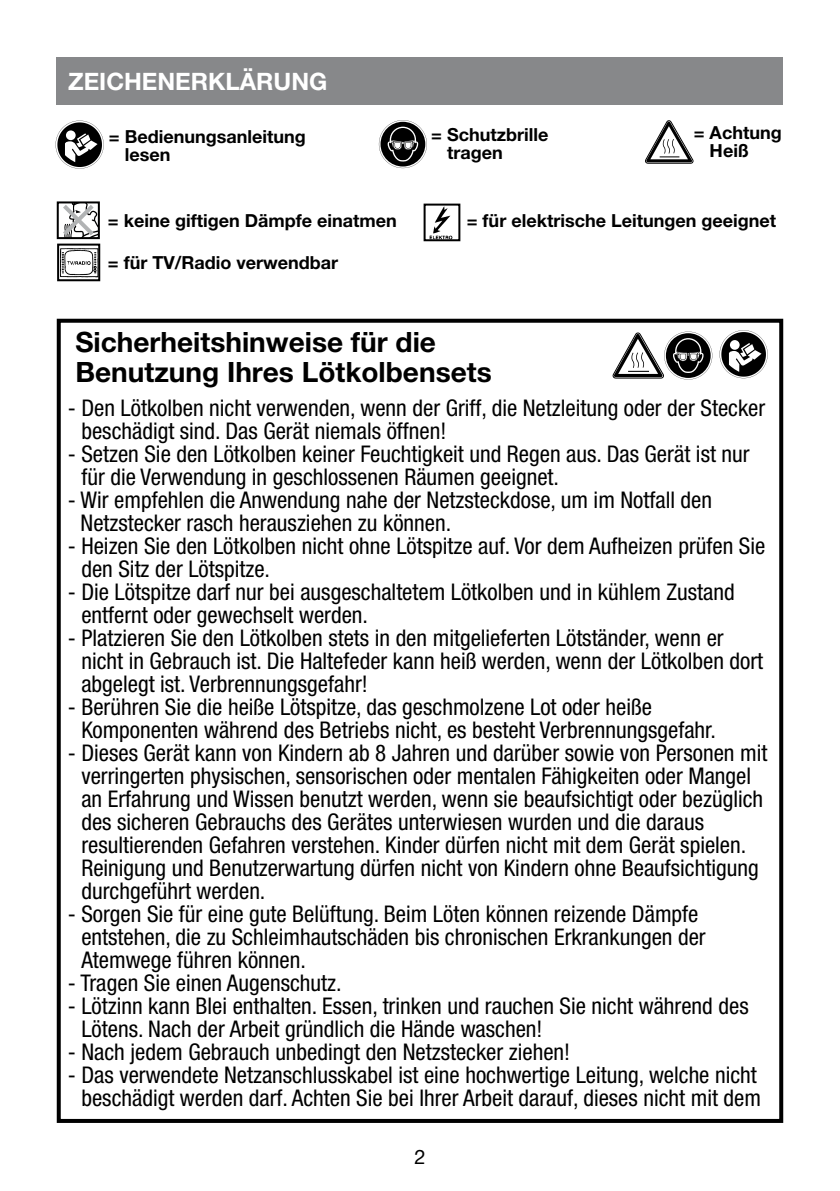
<style>
.page{position:relative;width:840px;height:1191px;background:#fff}
.page>*{position:absolute;margin:0;border:0;box-sizing:border-box;transform-origin:0 0}
.t1{font:700 28px/30px "Helvetica Neue";color:#000}
.t2{font:700 24px "Helvetica Neue LT Pro";color:#fff}
.t3{font:condensed 23px/23px "Helvetica Neue LT Pro";color:#000}
.t4{font:20px "Helvetica Neue";color:#000}
.t5{font:700 18px/18px "Helvetica Neue LT Pro";color:#000}
</style>
<div class="page">
<div style="left:57px;top:57px;width:725px;height:47px;background:#87888a"></div>
<img style="left:429px;top:207px;width:24px;height:31px">
<div style="left:423px;top:204px;width:37px;height:37px;border:2px solid #000"></div>
<img style="left:60px;top:248px;width:37px;height:30px">
<div style="left:57px;top:244px;width:43px;height:37px;border:2px solid #000"></div>
<div style="left:57px;top:201px;width:43px;height:38px;border:2px solid #000"></div>
<svg style="left:59px;top:201px;width:39px;height:39px"></svg>
<div style="left:57px;top:319px;width:725px;height:804px;border:4px solid #000"></div>
<svg style="left:378px;top:120px;width:48px;height:48px"></svg>
<svg style="left:56px;top:121px;width:48px;height:48px"></svg>
<svg style="left:645px;top:120px;width:47px;height:43px"></svg>
<svg style="left:719px;top:330px;width:48px;height:48px"></svg>
<svg style="left:612px;top:331px;width:100px;height:48px"></svg>
<p class="t2" style="left:68px;top:67px;width:261px">ZEICHENERKLÄRUNG</p>
<p class="t5" style="left:125px;top:127px;width:182px;text-indent:-16px">= Bedienungsanleitung lesen</p>
<p class="t5" style="left:709px;top:123px;width:74px;text-indent:-16px">= Achtung<br>Heiß</p>
<p class="t5" style="left:447px;top:125px;width:103px;text-indent:-16px">= Schutzbrille tragen</p>
<p class="t5" style="left:108px;top:211px;width:290px">= keine giftigen Dämpfe einatmen</p>
<p class="t5" style="left:466px;top:211px;width:311px">= für elektrische Leitungen geeignet</p>
<p class="t5" style="left:108px;top:253px;width:232px">= für TV/Radio verwendbar</p>
<p class="t1" style="left:75px;top:327px;width:417px">Sicherheitshinweise für die<br>Benutzung Ihres Lötkolbensets</p>
<p class="t3" style="left:81px;top:396px;width:685px;text-indent:-14px">- Den Lötkolben nicht verwenden, wenn der Griff, die Netzleitung oder der Stecker beschädigt sind. Das Gerät niemals öffnen!</p>
<p class="t3" style="left:81px;top:442px;width:669px;text-indent:-14px">- Setzen Sie den Lötkolben keiner Feuchtigkeit und Regen aus. Das Gerät ist nur für die Verwendung in geschlossenen Räumen geeignet.</p>
<p class="t3" style="left:80px;top:488px;width:632px;text-indent:-13px">- Wir empfehlen die Anwendung nahe der Netzsteckdose, um im Notfall den<br>Netzstecker rasch herausziehen zu können.</p>
<p class="t3" style="left:81px;top:534px;width:685px;text-indent:-14px">- Heizen Sie den Lötkolben nicht ohne Lötspitze auf. Vor dem Aufheizen prüfen Sie den Sitz der Lötspitze.</p>
<p class="t3" style="left:81px;top:580px;width:654px;text-indent:-14px">- Die Lötspitze darf nur bei ausgeschaltetem Lötkolben und in kühlem Zustand entfernt oder gewechselt werden.</p>
<p class="t3" style="left:81px;top:626px;width:683px;text-indent:-14px">- Platzieren Sie den Lötkolben stets in den mitgelieferten Lötständer, wenn er nicht in Gebrauch ist. Die Haltefeder kann heiß werden, wenn der Lötkolben dort abgelegt ist. Verbrennungsgefahr!</p>
<p class="t3" style="left:81px;top:695px;width:635px;text-indent:-14px">- Berühren Sie die heiße Lötspitze, das geschmolzene Lot oder heiße<br>Komponenten während des Betriebs nicht, es besteht Verbrennungsgefahr.</p>
<p class="t3" style="left:81px;top:741px;width:687px;text-indent:-14px">- Dieses Gerät kann von Kindern ab 8 Jahren und darüber sowie von Personen mit verringerten physischen, sensorischen oder mentalen Fähigkeiten oder Mangel an Erfahrung und Wissen benutzt werden, wenn sie beaufsichtigt oder bezüglich des sicheren Gebrauchs des Gerätes unterwiesen wurden und die daraus resultierenden Gefahren verstehen. Kinder dürfen nicht mit dem Gerät spielen.<br>Reinigung und Benutzerwartung dürfen nicht von Kindern ohne Beaufsichtigung durchgeführt werden.</p>
<p class="t3" style="left:81px;top:902px;width:625px;text-indent:-14px">- Sorgen Sie für eine gute Belüftung. Beim Löten können reizende Dämpfe entstehen, die zu Schleimhautschäden bis chronischen Erkrankungen der<br>Atemwege führen können.</p>
<p class="t3" style="left:68px;top:971px;width:275px">- Tragen Sie einen Augenschutz.</p>
<p class="t3" style="left:81px;top:994px;width:668px;text-indent:-14px">- Lötzinn kann Blei enthalten. Essen, trinken und rauchen Sie nicht während des<br>Lötens. Nach der Arbeit gründlich die Hände waschen!</p>
<p class="t3" style="left:68px;top:1040px;width:503px">- Nach jedem Gebrauch unbedingt den Netzstecker ziehen!</p>
<p class="t3" style="left:68px;top:1063px;width:694px;text-align:center">- Das verwendete Netzanschlusskabel ist eine hochwertige Leitung, welche nicht beschädigt werden darf. Achten Sie bei Ihrer Arbeit darauf, dieses nicht mit dem</p>
<p class="t4" style="left:414px;top:1144px;width:13px">2</p>
</div>
